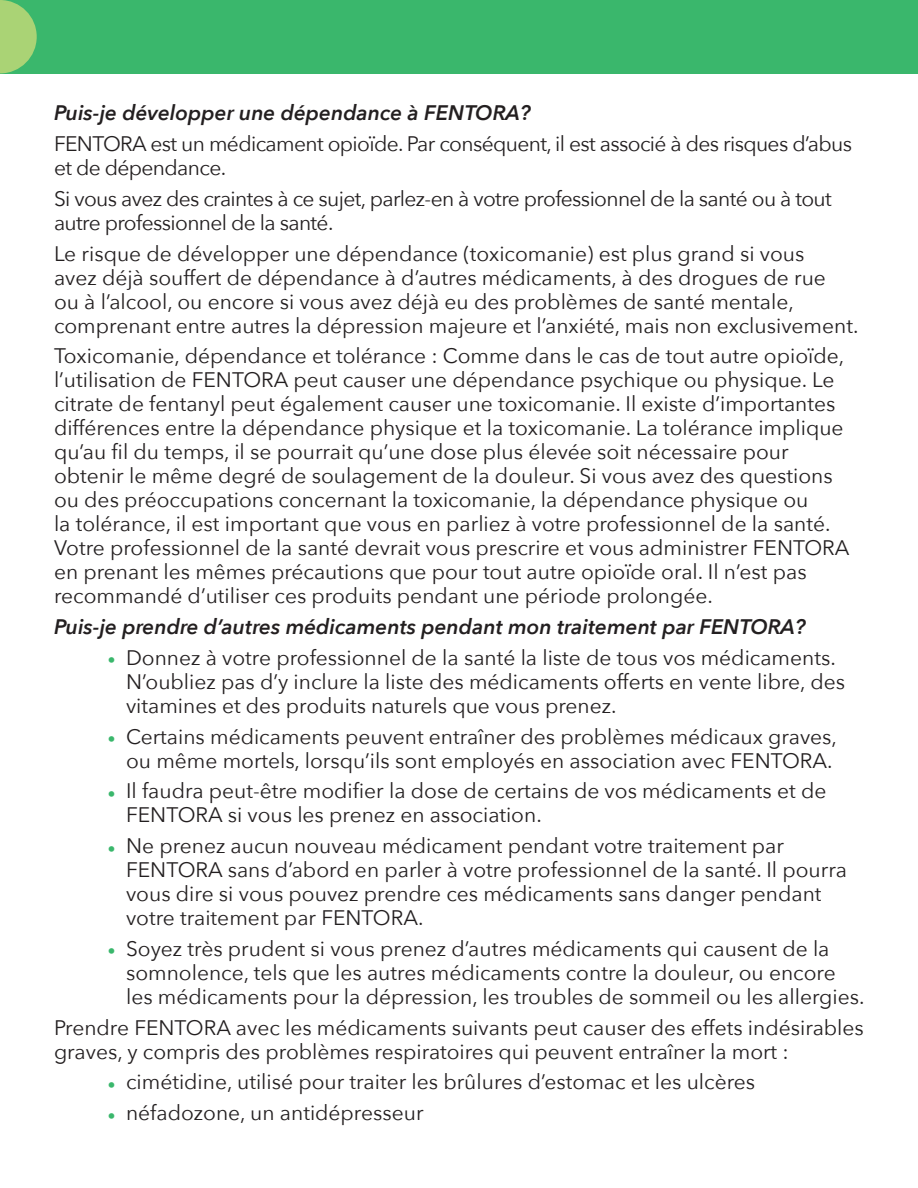
<style>
.page{position:relative;width:918px;height:1188px;background:#fff}
.page>*{position:absolute;margin:0;border:0;box-sizing:border-box;transform-origin:0 0}
.copy{font:21px/24px "Avenir Next";color:#231f20}
.copy-2{font:21px/24px "Avenir Next";letter-spacing:-.03em;color:#231f20}
.copy-3{font:italic 600 21px "Avenir Next";color:#231f20}
.s1{font-weight:800;color:#3ab76c}
</style>
<div class="page">
<div style="left:0;top:0;width:918px;height:73px;background:#3ab76c"></div>
<svg style="left:0;top:0;width:37px;height:73px"></svg>
<p class="copy-3" style="left:54px;top:95px;width:478px">Puis-je développer une dépendance à FENTORA?</p>
<p class="copy-2" style="left:54px;top:131px;width:800px">FENTORA est un médicament opioïde. Par conséquent, il est associé à des risques d’abus et de dépendance.</p>
<p class="copy-2" style="left:54px;top:186px;width:779px">Si vous avez des craintes à ce sujet, parlez-en à votre professionnel de la santé ou à tout autre professionnel de la santé.</p>
<p class="copy" style="left:54px;top:240px;width:806px">Le risque de développer une dépendance (toxicomanie) est plus grand si vous<br>avez déjà souffert de dépendance à d’autres médicaments, à des drogues de rue<br>ou à l’alcool, ou encore si vous avez déjà eu des problèmes de santé mentale, comprenant entre autres la dépression majeure et l’anxiété, mais non exclusivement.</p>
<p class="copy" style="left:54px;top:343px;width:797px">Toxicomanie, dépendance et tolérance : Comme dans le cas de tout autre opioïde, l’utilisation de FENTORA peut causer une dépendance psychique ou physique. Le citrate de fentanyl peut également causer une toxicomanie. Il existe d’importantes différences entre la dépendance physique et la toxicomanie. La tolérance implique qu’au fil du temps, il se pourrait qu’une dose plus élevée soit nécessaire pour obtenir le même degré de soulagement de la douleur. Si vous avez des questions ou des préoccupations concernant la toxicomanie, la dépendance physique ou<br>la tolérance, il est important que vous en parliez à votre professionnel de la santé.<br>Votre professionnel de la santé devrait vous prescrire et vous administrer FENTORA en prenant les mêmes précautions que pour tout autre opioïde oral. Il n’est pas recommandé d’utiliser ces produits pendant une période prolongée.</p>
<p class="copy-3" style="left:54px;top:609px;width:753px">Puis-je prendre d’autres médicaments pendant mon traitement par FENTORA?</p>
<p class="copy" style="left:126px;top:645px;width:721px;text-indent:-18px"><span class="s1">·</span> Donnez à votre professionnel de la santé la liste de tous vos médicaments.<br>N’oubliez pas d’y inclure la liste des médicaments offerts en vente libre, des vitamines et des produits naturels que vous prenez.</p>
<p class="copy" style="left:108px;top:723px;width:731px;text-align:right"><span class="s1">·</span> Certains médicaments peuvent entraîner des problèmes médicaux graves, ou même mortels, lorsqu’ils sont employés en association avec FENTORA.</p>
<p class="copy" style="left:126px;top:778px;width:702px;text-indent:-18px"><span class="s1">·</span> Il faudra peut-être modifier la dose de certains de vos médicaments et de<br>FENTORA si vous les prenez en association.</p>
<p class="copy" style="left:126px;top:833px;width:722px;text-indent:-18px"><span class="s1">·</span> Ne prenez aucun nouveau médicament pendant votre traitement par FENTORA sans d’abord en parler à votre professionnel de la santé. Il pourra vous dire si vous pouvez prendre ces médicaments sans danger pendant votre traitement par FENTORA.</p>
<p class="copy" style="left:126px;top:936px;width:740px;text-indent:-18px"><span class="s1">·</span> Soyez très prudent si vous prenez d’autres médicaments qui causent de la somnolence, tels que les autres médicaments contre la douleur, ou encore les médicaments pour la dépression, les troubles de sommeil ou les allergies.</p>
<p class="copy" style="left:54px;top:1014px;width:811px">Prendre FENTORA avec les médicaments suivants peut causer des effets indésirables graves, y compris des problèmes respiratoires qui peuvent entraîner la mort :</p>
<p class="copy" style="left:108px;top:1069px;width:649px"><span class="s1">·</span> cimétidine, utilisé pour traiter les brûlures d’estomac et les ulcères</p>
<p class="copy" style="left:108px;top:1100px;width:317px"><span class="s1">·</span> néfadozone, un antidépresseur</p>
</div>
